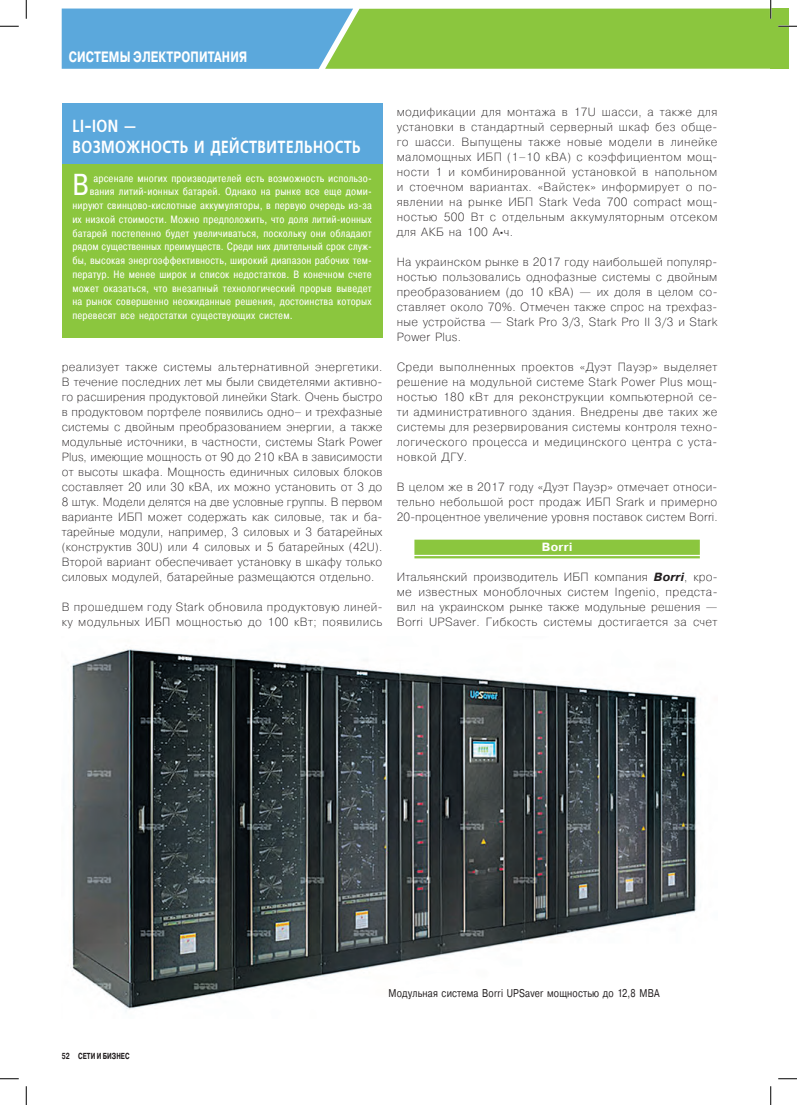
<style>
.page{position:relative;width:797px;height:1105px;background:#fff}
.page>*{position:absolute;margin:0;border:0;box-sizing:border-box;transform-origin:0 0}
.t1{font:30.25px "Pragmatica Cond";color:#fff}
.t2{font:600 17.5px/21.2px "Free Set";letter-spacing:.035em;color:#fff;scale:.8 1}
.t3{font:700 15px "Pragmatica";letter-spacing:.01em;color:#fff;scale:.75 1}
.t4{font:200 11.88px/15px "Pragmatica";letter-spacing:.025em;color:#231f20;text-align:justify}
.t5{font:700 11.88px "Pragmatica";letter-spacing:.025em;color:#fff}
.t6{font:11.25px "Pragmatica";letter-spacing:.025em;color:#231f20;scale:.8 1}
.t7{font:10.62px "Pragmatica Cond";letter-spacing:.015em;color:#fff}
.t8{font:700 8.75px "Pragmatica";color:#231f20;scale:.7 1}
.s1{font-weight:700}
.s2{font-weight:700;font-style:italic}
</style>
<div class="page">
<div style="left:770px;top:9px;width:18px;height:60px;background:#8bc63e"></div>
<div style="left:414px;top:540px;width:285px;height:18px;background:#8bc63e"></div>
<hr style="left:397px;top:555px;width:320px;height:1px;background:#fff">
<img style="left:70px;top:649px;width:627px;height:361px">
<div style="left:62px;top:164px;width:320px;height:174px;background:#8bc63e"></div>
<div style="left:62px;top:103px;width:320px;height:61px;background:#5ba8dc"></div>
<svg style="left:0;top:25px;width:19px;height:2px"></svg>
<svg style="left:778px;top:25px;width:19px;height:2px"></svg>
<svg style="left:0;top:1078px;width:19px;height:1px"></svg>
<svg style="left:778px;top:1078px;width:19px;height:1px"></svg>
<svg style="left:25px;top:0;width:2px;height:19px"></svg>
<svg style="left:25px;top:1086px;width:2px;height:19px"></svg>
<svg style="left:62px;top:0;width:709px;height:69px;background:#8ac38d"></svg>
<svg style="left:770px;top:1086px;width:1px;height:19px"></svg>
<p class="t3" style="left:69px;top:47px;width:23px">Систе</p>
<p class="t3" style="left:109px;top:47px;width:186px">мы электропитания</p>
<h2 class="t2" style="left:72px;top:115px;width:362px">Li-Ion —<br>возможность и действительность</h2>
<h1 class="t1" style="left:72px;top:166px;width:18px">В</h1>
<p class="t7" style="left:93px;top:171px;width:280px">арсенале многих производителей есть возможность использо-</p>
<p class="t7" style="left:90px;top:185px;width:283px">вания литий-ионных батарей. Однако на рынке все еще доми-</p>
<p class="t7" style="left:72px;top:199px;width:301px">нируют свинцово-кислотные аккумуляторы, в первую очередь из-за</p>
<p class="t7" style="left:72px;top:213px;width:301px">их низкой стоимости. Можно предположить, что доля литий-ионных</p>
<p class="t7" style="left:72px;top:226px;width:301px">батарей постепенно будет увеличиваться, поскольку они обладают</p>
<p class="t7" style="left:72px;top:240px;width:301px">рядом существенных преимуществ. Среди них длительный срок служ-</p>
<p class="t7" style="left:72px;top:254px;width:301px">бы, высокая энергоэффективность, широкий диапазон рабочих тем-</p>
<p class="t7" style="left:72px;top:268px;width:301px">ператур. Не менее широк и список недостатков. В конечном счете</p>
<p class="t7" style="left:72px;top:281px;width:301px">может оказаться, что внезапный технологический прорыв выведет</p>
<p class="t7" style="left:72px;top:295px;width:301px">на рынок совершенно неожиданные решения, достоинства которых</p>
<p class="t7" style="left:72px;top:309px;width:222px">перевесят все недостатки существующих систем.</p>
<p class="t4" style="left:62px;top:359px;width:322px">реализует также системы альтернативной энергетики.<br>В течение последних лет мы были свидетелями активно&shy;го расширения продуктовой линейки Stark. Очень быстро в продуктовом портфеле появились одно– и трехфазные системы с двойным преобразованием энергии, а также модульные источники, в частности, системы Stark Power Plus, имеющие мощность от 90 до 210 кВА в зависимости от высоты шкафа. Мощность единичных силовых блоков составляет 20 или 30 кВА, их можно установить от 3 до 8 штук. Модели делятся на две условные группы. В первом варианте ИБП может содержать как силовые, так и ба&shy;тарейные модули, например, 3 силовых и 3 батарейных (конструктив 30U) или 4 силовых и 5 батарейных (42U).<br>Второй вариант обеспечивает установку в шкафу только силовых модулей, батарейные размещаются отдельно.</p>
<p class="t4" style="left:62px;top:599px;width:322px">В прошедшем году Stark обновила продуктовую линей&shy;ку модульных ИБП мощностью до 100 кВт; появились</p>
<p class="t4" style="left:397px;top:104px;width:322px">модификации для монтажа в 17U шасси, а также для установки в стандартный серверный шкаф без обще&shy;го шасси. Выпущены также новые модели в линейке маломощных ИБП (1–10 кВА) с коэффициентом мощ&shy;ности 1 и комбинированной установкой в напольном и стоечном вариантах. «Вайстек» информирует о по&shy;явлении на рынке ИБП Stark Veda 700 compact мощ&shy;ностью 500 Вт с отдельным аккумуляторным отсеком для АКБ на 100 А<span class="s1">·</span>ч.</p>
<p class="t4" style="left:397px;top:254px;width:322px">На украинском рынке в 2017 году наибольшей популяр&shy;ностью пользовались однофазные системы с двойным преобразованием (до 10 кВА) — их доля в целом со&shy;ставляет около 70%. Отмечен также спрос на трехфаз&shy;ные устройства — Stark Pro 3/3, Stark Pro II 3/3 и Stark Power Plus.</p>
<p class="t4" style="left:397px;top:359px;width:322px">Среди выполненных проектов «Дуэт Пауэр» выделяет решение на модульной системе Stark Power Plus мощ&shy;ностью 180 кВт для реконструкции компьютерной се&shy;ти административного здания. Внедрены две таких же системы для резервирования системы контроля техно&shy;логического процесса и медицинского центра с уста&shy;новкой ДГУ.</p>
<p class="t4" style="left:397px;top:479px;width:322px">В целом же в 2017 году «Дуэт Пауэр» отмечает относи&shy;тельно небольшой рост продаж ИБП Srark и примерно 20‑процентное увеличение уровня поставок систем Borri.</p>
<p class="t5" style="left:542px;top:539px;width:32px">Borri</p>
<p class="t4" style="left:397px;top:569px;width:322px">Итальянский производитель ИБП компания <span class="s2">Borri</span>, кро&shy;ме известных моноблочных систем Ingenio, предста&shy;вил на украинском рынке также модульные решения — Borri UPSaver. Гибкость системы достигается за счет</p>
<p class="t8" style="left:62px;top:1050px;width:98px">52 СЕТИ И БИЗНЕС</p>
<p class="t6" style="left:388px;top:986px;width:340px">Модульная система Borri UPSaver мощностью до 12,8 МВА</p>
</div>
